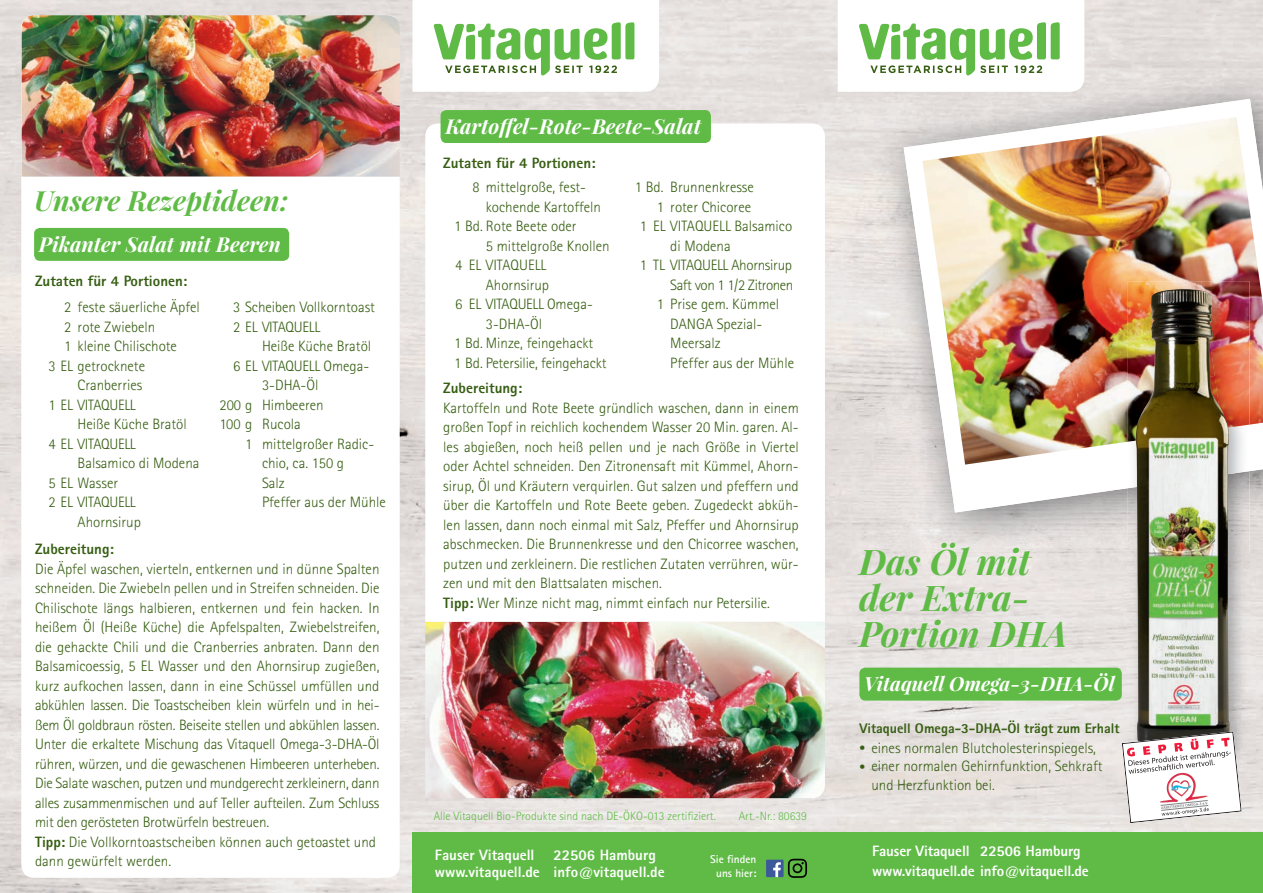
<style>
.page{position:relative;width:1263px;height:893px;background:#fff}
.page>*{position:absolute;margin:0;border:0;box-sizing:border-box;transform-origin:0 0}
.t1{font:italic 700 35.25px/36px "Playfair Display";color:#60bb46}
.t2{font:italic 700 27.75px "Playfair Display";color:#60bb46}
.t3{font:italic 700 20.55px "Playfair Display";color:#fff}
.t4{font:italic 700 19.5px "Playfair Display";color:#fff}
.t5{font:300 15px/19.5px "Rotis Sans Serif";color:#375e12}
.t6{font:800 15px/19.4px "Rotis Sans Serif";letter-spacing:-.005em;color:#fff}
.t7{font:300 15px "Rotis Sans Serif";letter-spacing:-.02em;color:#375e12}
.t8{font:800 15px "Rotis Sans Serif";color:#375e12}
.t9{font:300 15px "Rotis Sans Serif";letter-spacing:-.03em;color:#375e12}
.t10{font:800 13.95px "Rotis Sans Serif";color:#375e12}
.t11{font:300 12px "Rotis Sans Serif";color:#60bb46}
.t12{font:700 11.25px/14.1px "Rotis Sans Serif";color:#fff;text-align:center}
.s1{font-weight:800}
.s2{font-size:12px}
</style>
<div class="page">
<img style="left:0;top:0;width:1263px;height:893px">
<div style="left:425px;top:123px;width:400px;height:674px;background:#fff;border-radius:13px"></div>
<div style="left:21px;top:15px;width:379px;height:863px;background:#fff;border-radius:13px"></div>
<img style="left:22px;top:15px;width:378px;height:161px">
<img style="left:425px;top:622px;width:400px;height:176px">
<div style="left:859px;top:668px;width:263px;height:33px;background:#60bb46;border-radius:6px"></div>
<img style="left:874px;top:69px;width:243px;height:107px">
<img style="left:1117px;top:69px;width:146px;height:30px">
<img style="left:874px;top:176px;width:48px;height:378px">
<img style="left:922px;top:513px;width:49px;height:41px">
<img style="left:1020px;top:513px;width:108px;height:41px">
<img style="left:1249px;top:513px;width:14px;height:41px">
<img style="left:971px;top:513px;width:49px;height:41px">
<svg style="left:904px;top:99px;width:359px;height:414px"></svg>
<img style="left:922px;top:117px;width:341px;height:348px">
<svg style="left:838px;top:0;width:246px;height:92px"></svg>
<svg style="left:412px;top:0;width:247px;height:92px"></svg>
<img style="left:1128px;top:488px;width:121px;height:280px">
<img style="left:1128px;top:428px;width:121px;height:60px">
<img style="left:1128px;top:281px;width:73px;height:95px">
<img style="left:1201px;top:281px;width:48px;height:147px">
<img style="left:1128px;top:376px;width:8px;height:66px">
<img style="left:1136px;top:289px;width:93px;height:442px">
<div style="left:412px;top:832px;width:851px;height:61px;background:#60bb46"></div>
<svg style="left:1122px;top:731px;width:120px;height:92px"></svg>
<div style="left:34px;top:228px;width:255px;height:33px;background:#60bb46;border-radius:6px"></div>
<div style="left:441px;top:110px;width:270px;height:33px;background:#60bb46;border-radius:6px"></div>
<svg style="left:788px;top:859px;width:19px;height:19px"></svg>
<div style="left:766px;top:860px;width:17px;height:17px;background:#3c5a99"></div>
<svg style="left:773px;top:862px;width:8px;height:15px"></svg>
<h2 class="t2" style="left:34px;top:182px;width:256px">Unsere Rezeptideen:</h2>
<h3 class="t3" style="left:39px;top:230px;width:243px">Pikanter Salat mit Beeren</h3>
<p class="t8" style="left:35px;top:271px;width:154px">Zutaten für 4 Portionen:</p>
<p class="t5" style="left:64px;top:297px;width:137px">2 feste säuerliche Äpfel</p>
<p class="t5" style="left:64px;top:317px;width:93px">2 rote Zwiebeln</p>
<p class="t5" style="left:64px;top:336px;width:114px">1 kleine Chilischote</p>
<p class="t5" style="left:49px;top:356px;width:98px">3 EL getrocknete</p>
<p class="t5" style="left:78px;top:375px;width:66px">Cranberries</p>
<p class="t7" style="left:49px;top:396px;width:89px">1 EL VITAQUELL</p>
<p class="t5" style="left:78px;top:414px;width:111px">Heiße Küche Bratöl</p>
<p class="t7" style="left:49px;top:435px;width:89px">4 EL VITAQUELL</p>
<p class="t5" style="left:78px;top:453px;width:123px">Balsamico di Modena</p>
<p class="t5" style="left:49px;top:473px;width:71px">5 EL Wasser</p>
<p class="t7" style="left:49px;top:493px;width:89px">2 EL VITAQUELL</p>
<p class="t5" style="left:78px;top:512px;width:65px">Ahornsirup</p>
<p class="t5" style="left:233px;top:297px;width:143px">3 Scheiben Vollkorntoast<br>2 EL VITAQUELL</p>
<p class="t5" style="left:262px;top:336px;width:111px">Heiße Küche Bratöl</p>
<p class="t7" style="left:233px;top:357px;width:138px">6 EL VITAQUELL Omega-</p>
<p class="t5" style="left:262px;top:375px;width:58px">3-DHA-Öl</p>
<p class="t5" style="left:219px;top:395px;width:106px">200 g Himbeeren</p>
<p class="t5" style="left:219px;top:414px;width:83px">100 g Rucola</p>
<p class="t5" style="left:245px;top:434px;width:131px">1 mittelgroßer Radic-</p>
<p class="t5" style="left:262px;top:453px;width:84px">chio, ca. 150 g</p>
<p class="t5" style="left:262px;top:473px;width:24px">Salz</p>
<p class="t5" style="left:262px;top:492px;width:125px">Pfeffer aus der Mühle</p>
<p class="t8" style="left:35px;top:540px;width:80px">Zubereitung:</p>
<p class="t5" style="left:35px;top:559px;width:346px">Die Äpfel waschen, vierteln, entkernen und in dünne Spalten schneiden. Die Zwiebeln pellen und in Streifen schneiden. Die Chilischote längs halbieren, entkernen und fein hacken. In heißem Öl (Heiße Küche) die Apfelspalten, Zwiebelstreifen, die gehackte Chili und die Cranberries anbraten. Dann den Balsamicoessig, 5 EL Wasser und den Ahornsirup zugießen, kurz aufkochen lassen, dann in eine Schüssel umfüllen und abkühlen lassen. Die Toastscheiben klein würfeln und in hei&shy;ßem Öl goldbraun rösten. Beiseite stellen und abkühlen lassen.<br>Unter die erkaltete Mischung das Vitaquell Omega-3-DHA-Öl rühren, würzen, und die gewaschenen Himbeeren unterheben.<br>Die Salate waschen, putzen und mundgerecht zerkleinern, dann alles zusammenmischen und auf Teller aufteilen. Zum Schluss mit den gerösteten Brotwürfeln bestreuen.<br><span class="s1">Tipp:</span> Die Vollkorntoastscheiben können auch getoastet und dann gewürfelt werden.</p>
<h3 class="t3" style="left:445px;top:112px;width:257px">Kartoffel-Rote-Beete-Salat</h3>
<p class="t8" style="left:443px;top:153px;width:154px">Zutaten für 4 Portionen:</p>
<p class="t5" style="left:472px;top:177px;width:115px">8 mittelgroße, fest-</p>
<p class="t5" style="left:486px;top:197px;width:117px">kochende Kartoffeln</p>
<p class="t5" style="left:454px;top:216px;width:124px">1 Bd. Rote Beete oder</p>
<p class="t5" style="left:486px;top:236px;width:125px">5 mittelgroße Knollen</p>
<p class="t5" style="left:455px;top:255px;width:93px">4 EL VITAQUELL</p>
<p class="t5" style="left:486px;top:275px;width:65px">Ahornsirup</p>
<p class="t7" style="left:455px;top:295px;width:139px">6 EL VITAQUELL Omega-</p>
<p class="t5" style="left:486px;top:314px;width:58px">3-DHA-Öl</p>
<p class="t5" style="left:454px;top:333px;width:141px">1 Bd. Minze, feingehackt</p>
<p class="t5" style="left:454px;top:353px;width:154px">1 Bd. Petersilie, feingehackt</p>
<p class="t5" style="left:635px;top:177px;width:120px">1 Bd. Brunnenkresse</p>
<p class="t5" style="left:657px;top:197px;width:96px">1 roter Chicoree</p>
<p class="t5" style="left:640px;top:216px;width:154px">1 EL VITAQUELL Balsamico</p>
<p class="t5" style="left:670px;top:236px;width:62px">di Modena</p>
<p class="t7" style="left:640px;top:256px;width:154px">1 TL VITAQUELL Ahornsirup</p>
<p class="t9" style="left:670px;top:276px;width:125px">Saft von 1 1/2 Zitronen</p>
<p class="t5" style="left:657px;top:294px;width:124px">1 Prise gem. Kümmel</p>
<p class="t5" style="left:670px;top:314px;width:93px">DANGA Spezial-</p>
<p class="t5" style="left:670px;top:333px;width:52px">Meersalz</p>
<p class="t5" style="left:670px;top:353px;width:125px">Pfeffer aus der Mühle</p>
<p class="t8" style="left:443px;top:379px;width:80px">Zubereitung:</p>
<p class="t5" style="left:443px;top:398px;width:357px">Kartoffeln und Rote Beete gründlich waschen, dann in einem großen Topf in reichlich kochendem Wasser 20 Min. garen. Al&shy;les abgießen, noch heiß pellen und je nach Größe in Viertel oder Achtel schneiden. Den Zitronensaft mit Kümmel, Ahorn&shy;sirup, Öl und Kräutern verquirlen. Gut salzen und pfeffern und über die Kartoffeln und Rote Beete geben. Zugedeckt abküh&shy;len lassen, dann noch einmal mit Salz, Pfeffer und Ahornsirup abschmecken. Die Brunnenkresse und den Chicorree waschen, putzen und zerkleinern. Die restlichen Zutaten verrühren, wür&shy;zen und mit den Blattsalaten mischen.<br><span class="s1">Tipp:</span> Wer Minze nicht mag, nimmt einfach nur Petersilie.</p>
<p class="t11" style="left:434px;top:809px;width:284px">Alle Vitaquell Bio-Produkte sind nach DE-ÖKO-013 zertifiziert.</p>
<p class="t11" style="left:739px;top:809px;width:70px">Art.-Nr.: 80639</p>
<p class="t6" style="left:435px;top:846px;width:231px;line-height:16.5px;text-indent:119px">22506 Hamburg www.vitaquell.de info@vitaquell.de</p>
<p class="t6" style="left:435px;top:845px;width:101px">Fauser Vitaquell</p>
<p class="t12" style="left:710px;top:852px;width:48px">Sie finden uns hier:</p>
<h1 class="t1" style="left:859px;top:543px;width:210px">Das Öl mit der Extra-<br>Portion DHA</h1>
<h3 class="t4" style="left:864px;top:670px;width:252px">Vitaquell Omega-3-DHA-Öl</h3>
<p class="t10" style="left:859px;top:720px;width:262px">Vitaquell Omega-3-DHA-Öl trägt zum Erhalt</p>
<p class="t5" style="left:859px;top:738px;width:238px"><span class="s2">•</span> eines normalen Blutcholesterinspiegels,</p>
<p class="t5" style="left:871px;top:757px;width:233px;line-height:18.8px;text-indent:-12px"><span class="s2">•</span> einer normalen Gehirnfunktion, Sehkraft und Herzfunktion bei.</p>
<p class="t6" style="left:872px;top:841px;width:218px">Fauser Vitaquell 22506 Hamburg www.vitaquell.de info@vitaquell.de</p>
</div>
